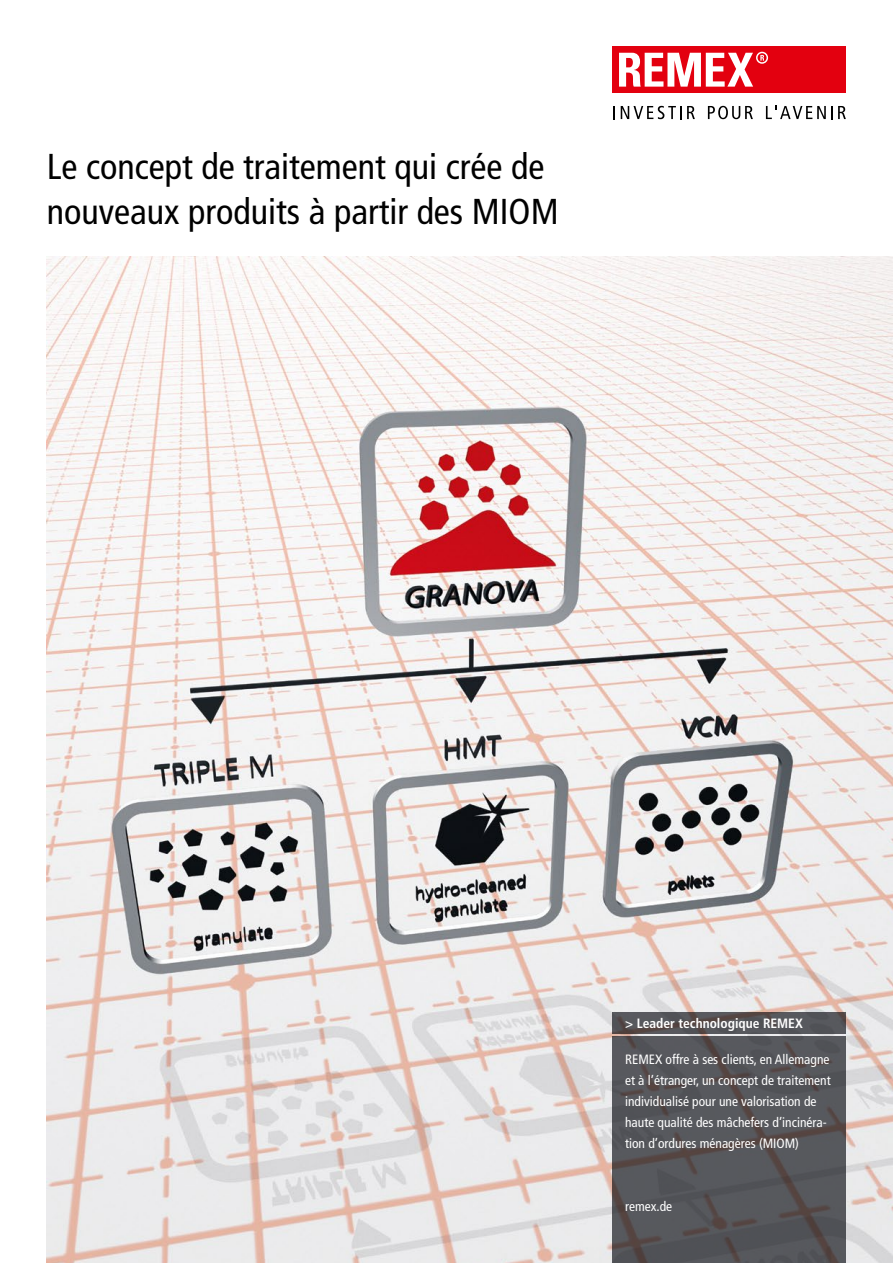
<style>
.page{position:relative;width:893px;height:1263px;background:#fff}
.page>*{position:absolute;margin:0;border:0;box-sizing:border-box;transform-origin:0 0}
.t1{font:condensed 36px/45px "Frutiger LT Pro";color:#000}
.t2{font:condensed 13.5px/21px "Frutiger LT Pro";color:#fff}
.t3{font:700 condensed 13.5px "Frutiger LT Pro";color:#fff}
</style>
<div class="page">
<div style="left:612px;top:46px;width:234px;height:47px;background:#e3000f"></div>
<svg style="left:619px;top:53px;width:134px;height:34px"></svg>
<svg style="left:756px;top:52px;width:12px;height:12px"></svg>
<svg style="left:757px;top:53px;width:10px;height:9px"></svg>
<svg style="left:760px;top:55px;width:4px;height:6px"></svg>
<svg style="left:613px;top:106px;width:2px;height:13px"></svg>
<svg style="left:621px;top:106px;width:74px;height:13px"></svg>
<svg style="left:708px;top:106px;width:45px;height:13px"></svg>
<svg style="left:766px;top:105px;width:80px;height:14px"></svg>
<img style="left:47px;top:257px;width:846px;height:1006px">
<svg style="left:612px;top:1036px;width:234px;height:227px;fill:#57585d"></svg>
<svg style="left:612px;top:1013px;width:234px;height:21px;fill:#565559"></svg>
<h1 class="t1" style="left:47px;top:144px;width:513px">Le concept de traitement qui crée de nouveaux produits à partir des MIOM</h1>
<p class="t3" style="left:625px;top:1015px;width:179px">&gt; Leader technologique REMEX</p>
<p class="t2" style="left:625px;top:1049px;width:207px">REMEX offre à ses clients, en Allemagne et à l’étranger, un concept de traitement individualisé pour une valorisation de haute qualité des mâchefers d’incinéra&shy;tion d’ordures ménagères (MIOM)</p>
<p class="t2" style="left:625px;top:1196px;width:49px">remex.de</p>
</div>
